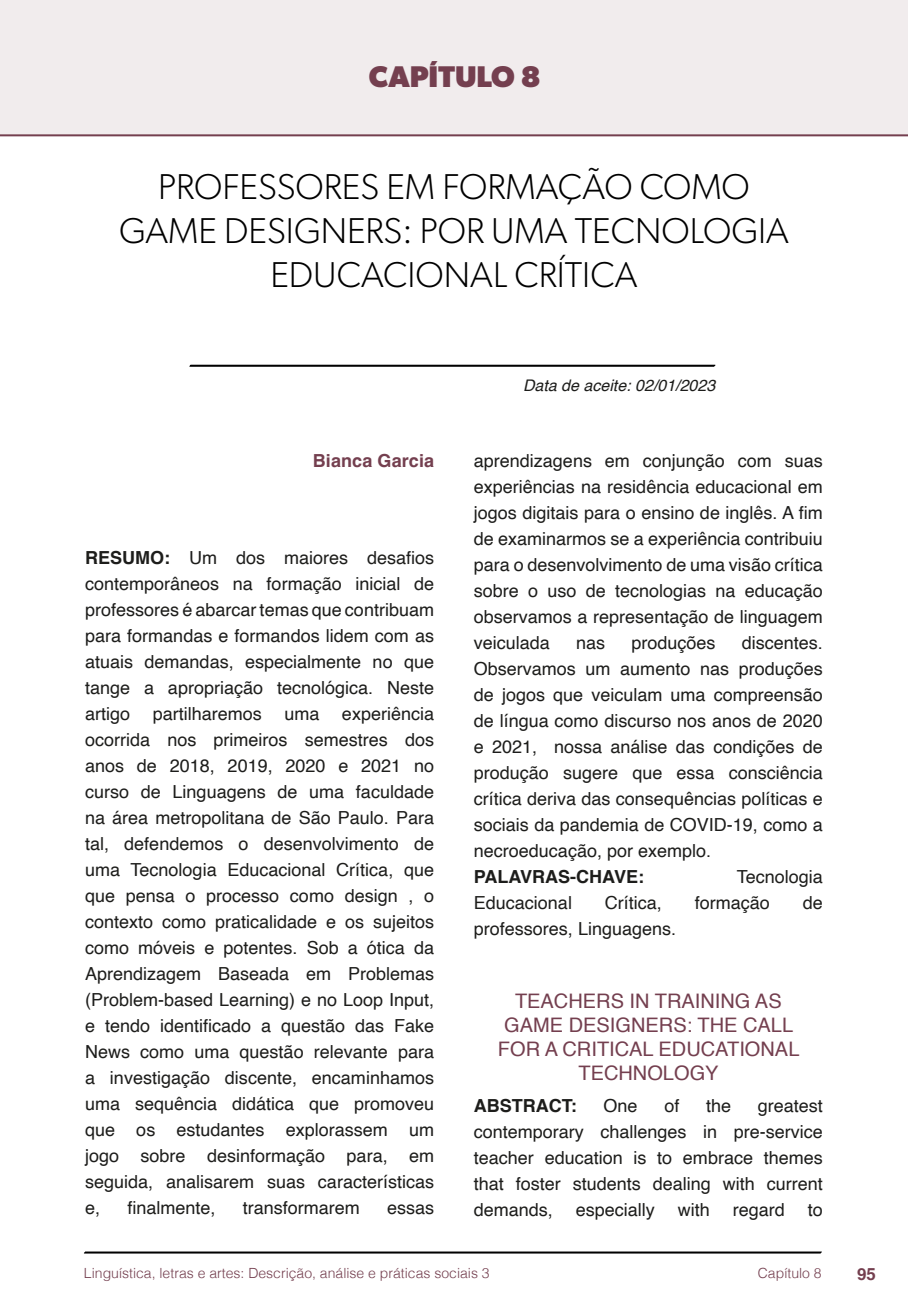
<style>
.page{position:relative;width:908px;height:1304px;background:#fff}
.page>*{position:absolute;margin:0;border:0;box-sizing:border-box;transform-origin:0 0}
.t1{font:300 36px/44px "Gibson";color:#000;text-align:center}
.t2{font:700 30px "Gibson";color:#743f4f}
.t3{font:20px/24px "Helvetica";color:#743f4f;text-align:center}
.t4{font:18px/26px "Helvetica";color:#1d1d1b;text-align:justify}
.t5{font:700 18px "Helvetica";color:#1d1d1b}
.t6{font:700 18px "Helvetica";letter-spacing:.005em;color:#743f4f}
.t7{font:700 16.8px "Helvetica";color:#743f4f}
.t8{font:italic 16px "Helvetica";color:#1d1d1b}
.t9{font:300 14px "Helvetica";color:#743f4f}
.s1{font-weight:700}
</style>
<div class="page">
<svg style="left:84px;top:1251px;width:737px;height:3px;background:#515151"></svg>
<svg style="left:189px;top:364px;width:526px;height:3px;background:#4f4f4f"></svg>
<div style="left:0;top:0;width:907px;height:136px;background:#f1eced"></div>
<div style="left:44px;top:72px;width:68px;height:61px;background:#f1eced"></div>
<h2 class="t2" style="left:369px;top:58px;width:173px">CAPÍTULO 8</h2>
<h1 class="t1" style="left:119px;top:164px;width:670px">PROFESSORES EM FORMAÇÃO COMO<br>GAME DESIGNERS: POR UMA TECNOLOGIA<br>EDUCACIONAL CRÍTICA</h1>
<p class="t6" style="left:313px;top:450px;width:123px">Bianca Garcia</p>
<p class="t4" style="left:85px;top:546px;width:350px"><span class="s1">RESUMO:</span> Um dos maiores desafios contemporâneos na formação inicial de professores é abarcar temas que contribuam para formandas e formandos lidem com as atuais demandas, especialmente no que tange a apropriação tecnológica. Neste artigo</p>
<p class="t4" style="left:85px;top:702px;width:350px;text-indent:257px">experiência ocorrida nos primeiros semestres dos anos de 2018, 2019, 2020 e 2021 no curso de Linguagens de uma faculdade na área metropolitana de São Paulo. Para tal, defendemos o desenvolvimento de uma Tecnologia Educacional Crítica, que que pensa o processo como design , o contexto como praticalidade e os sujeitos como móveis e potentes. Sob a ótica da Aprendizagem Baseada em Problemas (Problem-based Learning) e no Loop Input, e tendo identificado a questão das Fake News como uma questão relevante para a investigação discente, encaminhamos uma sequência didática que promoveu que os estudantes explorassem um jogo sobre desinformação para, em seguida, analisarem suas características e,</p>
<p class="t4" style="left:153px;top:702px;width:111px">partilharemos</p>
<p class="t4" style="left:284px;top:702px;width:37px">uma</p>
<p class="t4" style="left:127px;top:1195px;width:90px">finalmente,</p>
<p class="t4" style="left:242px;top:1195px;width:119px">transformarem</p>
<p class="t4" style="left:387px;top:1195px;width:49px">essas</p>
<p class="t8" style="left:523px;top:373px;width:194px">Data de aceite: 02/01/2023</p>
<p class="t4" style="left:473px;top:448px;width:350px">aprendizagens em conjunção com suas experiências na residência educacional em jogos digitais para o ensino de inglês. A fim de examinarmos se a experiência contribuiu para o desenvolvimento de uma visão crítica sobre o uso de tecnologias na educação observamos a representação de linguagem veiculada</p>
<p class="t4" style="left:473px;top:630px;width:350px;text-indent:268px">discentes.<br>Observamos um aumento nas produções de jogos que veiculam uma compreensão de língua como discurso nos anos de 2020 e 2021, nossa análise das condições de produção sugere que essa consciência crítica deriva das consequências políticas e sociais da pandemia de COVID-19, como a necroeducação, por exemplo.</p>
<p class="t5" style="left:473px;top:865px;width:172px">PALAVRAS-CHAVE:</p>
<p class="t4" style="left:736px;top:864px;width:88px">Tecnologia</p>
<p class="t4" style="left:473px;top:890px;width:100px">Educacional</p>
<p class="t4" style="left:604px;top:890px;width:59px">Crítica,</p>
<p class="t4" style="left:694px;top:890px;width:77px">formação</p>
<p class="t4" style="left:802px;top:890px;width:22px">de</p>
<p class="t4" style="left:473px;top:916px;width:204px">professores, Linguagens.</p>
<p class="t4" style="left:576px;top:630px;width:31px">nas</p>
<p class="t4" style="left:631px;top:630px;width:86px">produções</p>
<p class="t3" style="left:497px;top:990px;width:303px">TEACHERS IN TRAINING AS<br>GAME DESIGNERS: THE CALL<br>FOR A CRITICAL EDUCATIONAL<br>TECHNOLOGY</p>
<p class="t5" style="left:473px;top:1094px;width:104px">ABSTRACT:</p>
<p class="t4" style="left:603px;top:1093px;width:36px">One</p>
<p class="t4" style="left:664px;top:1093px;width:17px">of</p>
<p class="t4" style="left:705px;top:1093px;width:27px">the</p>
<p class="t4" style="left:473px;top:1093px;width:350px;text-indent:284px">greatest contemporary challenges in pre-service teacher education is to embrace themes that foster students dealing with current demands,</p>
<p class="t4" style="left:575px;top:1197px;width:81px">especially</p>
<p class="t4" style="left:677px;top:1197px;width:34px">with</p>
<p class="t4" style="left:732px;top:1197px;width:54px">regard</p>
<p class="t4" style="left:807px;top:1197px;width:17px">to</p>
<p class="t9" style="left:84px;top:1261px;width:407px">Linguística, letras e artes: Descrição, análise e práticas sociais 3</p>
<p class="t9" style="left:757px;top:1261px;width:65px">Capítulo 8</p>
<p class="t7" style="left:856px;top:1264px;width:20px">95</p>
</div>
